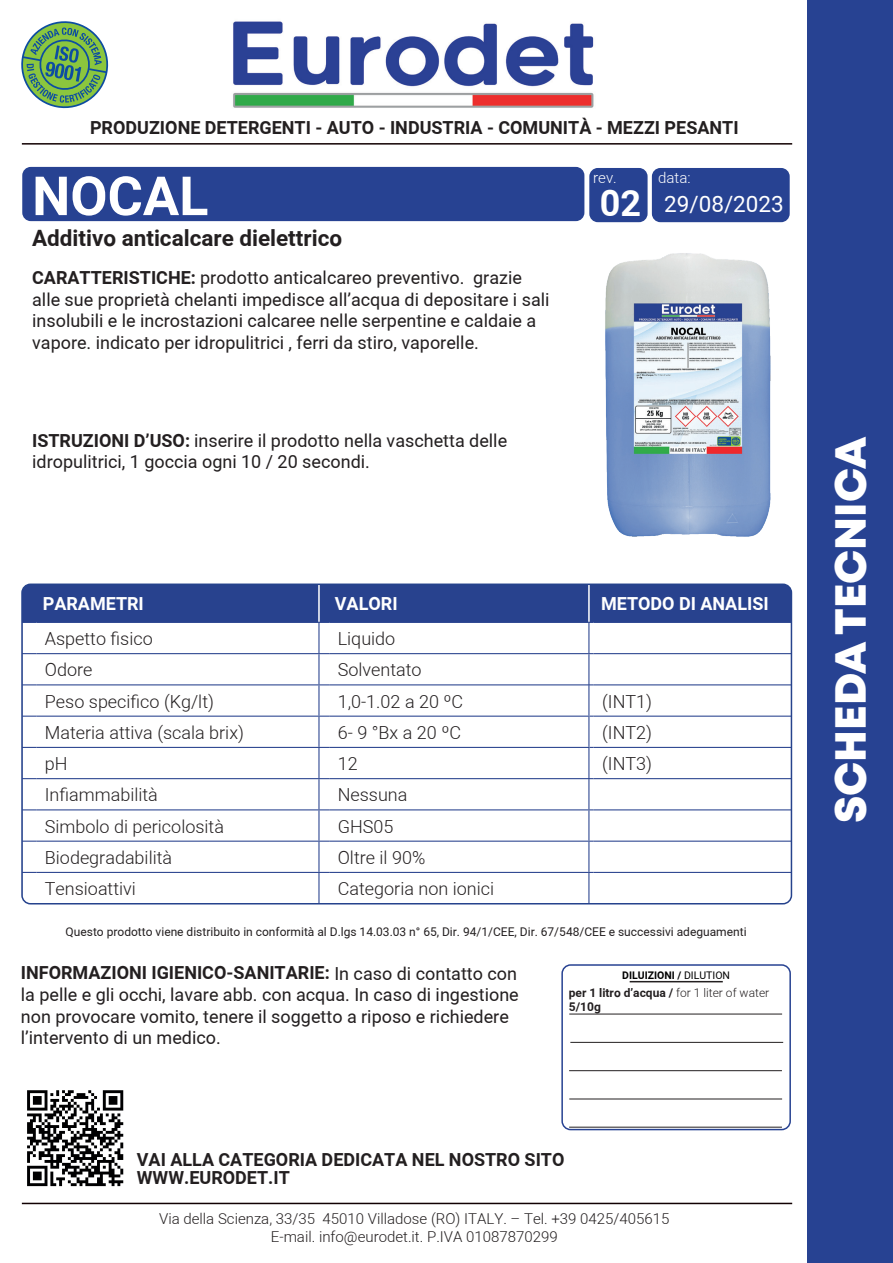
<style>
.page{position:relative;width:893px;height:1263px;background:#fff}
.page>*{position:absolute;margin:0;border:0;box-sizing:border-box;transform-origin:0 0}
.t1{font:700 54px "Araboto";color:#fff}
.t2{font:43.5px "Mont Heavy DEMO";color:#fff}
.t3{font:700 36px "Araboto";color:#fff}
.t4{font:700 22.5px "Araboto";color:#231f20}
.t5{font:22.5px "Araboto";color:#fff}
.t6{font:18px/21.6px "Araboto";color:#231f20}
.t7{font:300 18px "Araboto";color:#231f20}
.t8{font:700 18px/18px "Araboto";color:#231f20}
.t9{font:700 18px "Araboto";color:#fff}
.t10{font:300 15px/18px "Araboto";color:#231f20;text-align:center}
.t11{font:300 15px "Araboto";color:#fff}
.t12{font:12px "Araboto";color:#231f20}
.t13{font:700 12px "Araboto";color:#231f20}
.t14{font:700 10.5px "Araboto";color:#000001}
.s1{font-weight:700}
.s2{font-weight:400}
.s3{font-weight:300}
</style>
<div class="page">
<div style="left:589px;top:168px;width:59px;height:54px;background:#274292;border-radius:9px"></div>
<div style="left:652px;top:168px;width:138px;height:54px;background:#274292;border-radius:9px"></div>
<div style="left:22px;top:167px;width:562px;height:54px;background:#274292;border-radius:9px"></div>
<img style="left:233px;top:21px;width:361px;height:87px">
<hr style="left:22px;top:1203px;width:770px;height:1px;background:#110002">
<svg style="left:21px;top:21px;width:88px;height:88px"></svg>
<div style="left:807px;top:0;width:86px;height:1263px;background:#274292"></div>
<hr style="left:22px;top:143px;width:770px;height:2px;background:#110002">
<svg style="left:24px;top:623px;width:767px;height:280px"></svg>
<hr style="left:791px;top:584px;width:1px;height:38px;background:#28428e">
<hr style="left:791px;top:872px;width:1px;height:31px;background:#28428e">
<hr style="left:318px;top:623px;width:1px;height:30px;background:#28428e">
<hr style="left:588px;top:623px;width:1px;height:30px;background:#28428e">
<svg style="left:24px;top:653px;width:12px;height:1px"></svg>
<hr style="left:36px;top:653px;width:283px;height:1px;background:#28428e">
<hr style="left:318px;top:654px;width:1px;height:30px;background:#28428e">
<hr style="left:329px;top:653px;width:260px;height:1px;background:#28428e">
<hr style="left:588px;top:654px;width:1px;height:30px;background:#28428e">
<hr style="left:594px;top:653px;width:197px;height:1px;background:#28428e">
<svg style="left:24px;top:684px;width:12px;height:1px"></svg>
<hr style="left:36px;top:684px;width:283px;height:1px;background:#28428e">
<hr style="left:318px;top:685px;width:1px;height:31px;background:#28428e">
<hr style="left:594px;top:684px;width:197px;height:1px;background:#28428e">
<svg style="left:24px;top:716px;width:12px;height:1px"></svg>
<hr style="left:36px;top:716px;width:283px;height:1px;background:#28428e">
<hr style="left:318px;top:717px;width:1px;height:30px;background:#28428e">
<hr style="left:594px;top:716px;width:197px;height:1px;background:#28428e">
<svg style="left:24px;top:747px;width:12px;height:1px"></svg>
<hr style="left:36px;top:747px;width:283px;height:1px;background:#28428e">
<hr style="left:318px;top:748px;width:1px;height:30px;background:#28428e">
<hr style="left:594px;top:747px;width:197px;height:1px;background:#28428e">
<svg style="left:24px;top:778px;width:12px;height:1px"></svg>
<hr style="left:36px;top:778px;width:283px;height:1px;background:#28428e">
<hr style="left:318px;top:779px;width:1px;height:30px;background:#28428e">
<hr style="left:588px;top:779px;width:1px;height:30px;background:#28428e">
<hr style="left:594px;top:778px;width:197px;height:1px;background:#28428e">
<svg style="left:24px;top:809px;width:12px;height:1px"></svg>
<hr style="left:36px;top:809px;width:283px;height:1px;background:#28428e">
<hr style="left:318px;top:810px;width:1px;height:31px;background:#28428e">
<hr style="left:329px;top:809px;width:260px;height:1px;background:#28428e">
<hr style="left:588px;top:810px;width:1px;height:31px;background:#28428e">
<hr style="left:594px;top:809px;width:197px;height:1px;background:#28428e">
<svg style="left:24px;top:841px;width:12px;height:1px"></svg>
<hr style="left:36px;top:841px;width:283px;height:1px;background:#28428e">
<hr style="left:318px;top:842px;width:1px;height:30px;background:#28428e">
<hr style="left:329px;top:841px;width:260px;height:1px;background:#28428e">
<hr style="left:588px;top:842px;width:1px;height:30px;background:#28428e">
<hr style="left:594px;top:841px;width:197px;height:1px;background:#28428e">
<svg style="left:24px;top:872px;width:12px;height:1px"></svg>
<hr style="left:22px;top:873px;width:1px;height:30px;background:#28428e">
<hr style="left:36px;top:872px;width:283px;height:1px;background:#28428e">
<hr style="left:318px;top:873px;width:1px;height:30px;background:#28428e">
<hr style="left:329px;top:872px;width:260px;height:1px;background:#28428e">
<hr style="left:588px;top:873px;width:1px;height:30px;background:#28428e">
<hr style="left:594px;top:872px;width:197px;height:1px;background:#28428e">
<hr style="left:594px;top:903px;width:197px;height:1px;background:#28428e">
<hr style="left:329px;top:684px;width:260px;height:1px;background:#28428e">
<hr style="left:588px;top:685px;width:1px;height:31px;background:#28428e">
<hr style="left:329px;top:716px;width:260px;height:1px;background:#28428e">
<hr style="left:588px;top:717px;width:1px;height:30px;background:#28428e">
<hr style="left:329px;top:747px;width:260px;height:1px;background:#28428e">
<hr style="left:588px;top:748px;width:1px;height:30px;background:#28428e">
<hr style="left:329px;top:778px;width:260px;height:1px;background:#28428e">
<div style="left:24px;top:586px;width:765px;height:37px;background:#28428e"></div>
<hr style="left:594px;top:622px;width:197px;height:1px;background:#28428e">
<div style="left:21px;top:583px;width:771px;height:321px;border:2px solid #26438d;border-radius:9px"></div>
<img style="left:605px;top:253px;width:166px;height:284px">
<img style="left:27px;top:1090px;width:97px;height:97px">
<div style="left:561px;top:964px;width:230px;height:166px;border:2px solid #274292;border-radius:9px"></div>
<hr style="left:569px;top:1014px;width:213px;height:1px;background:#231f20">
<hr style="left:630px;top:981px;width:93px;height:1px;background:#231f20">
<hr style="left:569px;top:1070px;width:213px;height:1px;background:#231f20">
<hr style="left:570px;top:1042px;width:213px;height:1px;background:#231f20">
<hr style="left:569px;top:1098px;width:213px;height:1px;background:#231f20">
<hr style="left:569px;top:1127px;width:213px;height:1px;background:#231f20">
<p class="t8" style="left:90px;top:119px;width:650px">PRODUZIONE DETERGENTI - AUTO - INDUSTRIA - COMUNITÀ - MEZZI PESANTI</p>
<h1 class="t1" style="left:32px;top:158px;width:178px">NOCAL</h1>
<p class="t4" style="left:32px;top:222px;width:311px">Additivo anticalcare dielettrico</p>
<p class="t6" style="left:32px;top:267px;width:491px"><span class="s1">CARATTERISTICHE:</span> prodotto anticalcareo preventivo. grazie</p>
<p class="t6" style="left:32px;top:289px;width:519px">alle sue proprietà chelanti impedisce all’acqua di depositare i sali insolubili e le incrostazioni calcaree nelle serpentine e caldaie a vapore. indicato per idropulitrici , ferri da stiro, vaporelle.</p>
<p class="t11" style="left:593px;top:167px;width:25px">rev.</p>
<p class="t11" style="left:658px;top:167px;width:34px">data:</p>
<h3 class="t3" style="left:600px;top:178px;width:43px">02</h3>
<p class="t5" style="left:664px;top:188px;width:121px">29/08/2023</p>
<p class="t6" style="left:32px;top:430px;width:477px"><span class="s1">ISTRUZIONI D’USO:</span> inserire il prodotto nella vaschetta delle</p>
<h2 class="t2" style="left:826px;top:823px;width:388px;rotate:-90deg">SCHEDA TECNICA</h2>
<p class="t6" style="left:32px;top:452px;width:339px">idropulitrici, 1 goccia ogni 10 / 20 secondi.</p>
<p class="t9" style="left:43px;top:591px;width:103px">PARAMETRI</p>
<p class="t9" style="left:335px;top:591px;width:64px">VALORI</p>
<p class="t9" style="left:601px;top:591px;width:169px">METODO DI ANALISI</p>
<p class="t7" style="left:45px;top:626px;width:109px">Aspetto fisico</p>
<p class="t7" style="left:338px;top:626px;width:59px">Liquido</p>
<p class="t7" style="left:45px;top:657px;width:49px">Odore</p>
<p class="t7" style="left:338px;top:657px;width:85px">Solventato</p>
<p class="t7" style="left:45px;top:688px;width:171px">Peso specifico (Kg/lt)</p>
<p class="t7" style="left:338px;top:688px;width:127px">1,0-1.02 a 20 ºC</p>
<p class="t7" style="left:602px;top:688px;width:51px">(INT1)</p>
<p class="t7" style="left:45px;top:720px;width:201px">Materia attiva (scala brix)</p>
<p class="t7" style="left:338px;top:720px;width:125px">6- 9 °Bx a 20 ºC</p>
<p class="t7" style="left:602px;top:720px;width:51px">(INT2)</p>
<p class="t7" style="left:45px;top:751px;width:24px">pH</p>
<p class="t7" style="left:338px;top:751px;width:21px">12</p>
<p class="t7" style="left:602px;top:751px;width:51px">(INT3)</p>
<p class="t7" style="left:45px;top:782px;width:115px">Infiammabilità</p>
<p class="t7" style="left:338px;top:782px;width:71px">Nessuna</p>
<p class="t7" style="left:45px;top:813px;width:181px">Simbolo di pericolosità</p>
<p class="t7" style="left:338px;top:813px;width:57px">GHS05</p>
<p class="t7" style="left:45px;top:845px;width:129px">Biodegradabilità</p>
<p class="t7" style="left:338px;top:845px;width:89px">Oltre il 90%</p>
<p class="t7" style="left:45px;top:876px;width:93px">Tensioattivi</p>
<p class="t7" style="left:338px;top:876px;width:158px">Categoria non ionici</p>
<p class="t12" style="left:66px;top:924px;width:682px">Questo prodotto viene distribuito in conformità al D.lgs 14.03.03 n° 65, Dir. 94/1/CEE, Dir. 67/548/CEE e successivi adeguamenti</p>
<p class="t6" style="left:21px;top:963px;width:499px"><span class="s1">INFORMAZIONI IGIENICO-SANITARIE:</span> In caso di contatto con la pelle e gli occhi, lavare abb. con acqua. In caso di ingestione non provocare vomito, tenere il soggetto a riposo e richiedere l’intervento di un medico.</p>
<p class="t14" style="left:622px;top:967px;width:109px">DILUIZIONI / <span class="s2">DILUTION</span></p>
<p class="t13" style="left:569px;top:984px;width:202px">per 1 litro d’acqua / <span class="s3">for 1 liter of water</span></p>
<p class="t13" style="left:569px;top:998px;width:34px">5/10g</p>
<p class="t8" style="left:137px;top:1151px;width:429px">VAI ALLA CATEGORIA DEDICATA NEL NOSTRO SITO<br>WWW.EURODET.IT</p>
<p class="t10" style="left:159px;top:1210px;width:512px">Via della Scienza, 33/35 45010 Villadose (RO) ITALY. – Tel. +39 0425/405615<br>E-mail. info@eurodet.it. P.IVA 01087870299</p>
</div>
